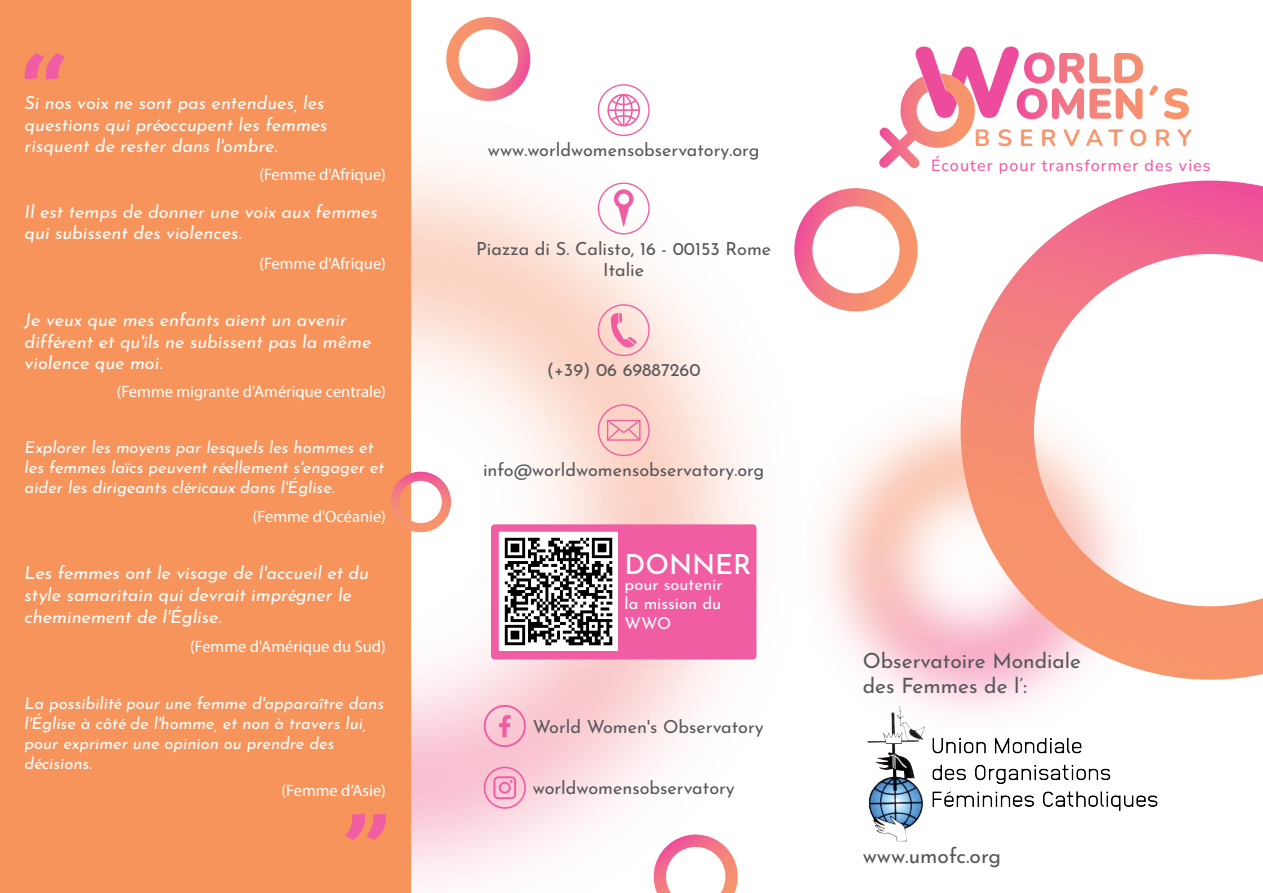
<style>
.page{position:relative;width:1263px;height:893px;background:#fff}
.page>*{position:absolute;margin:0;border:0;box-sizing:border-box;transform-origin:0 0}
.t1{font:500 27.45px "Josefin Sans";color:#fff}
.t2{font:700 23.55px "Nunito";letter-spacing:.29em;color:#f7956b}
.t3{font:21px/25.2px "Josefin Sans";color:#57585a}
.t4{font:italic 18px/21.6px "Josefin Sans";color:#fff}
.t5{font:18px/21.6px "Josefin Sans";color:#57585a;text-align:center}
.t6{font:italic 16.5px/19.8px "Josefin Sans";color:#fff}
.t7{font:16.5px "Myriad Pro";color:#fff}
.t8{font:16.5px/19.8px "Josefin Sans";color:#fff;text-align:justify}
.t9{font:500 16.2px "Nunito";letter-spacing:.065em;color:#f05da3}
</style>
<div class="page">
<img style="left:867px;top:729px;width:291px;height:113px">
<svg style="left:879px;top:47px;width:302px;height:122px"></svg>
<img style="left:411px;top:107px;width:346px;height:777px">
<div style="left:0;top:0;width:411px;height:893px;background:#f7945b"></div>
<svg style="left:484px;top:767px;width:42px;height:42px;background:#f7b1cb"></svg>
<svg style="left:481px;top:705px;width:47px;height:45px;background:#f7b7cb"></svg>
<svg style="left:607px;top:94px;width:33px;height:32px"></svg>
<svg style="left:614px;top:189px;width:19px;height:39px"></svg>
<svg style="left:611px;top:313px;width:26px;height:35px"></svg>
<div style="left:598px;top:84px;width:52px;height:52px;border:1px solid #f05da3;border-radius:50%"></div>
<div style="left:598px;top:183px;width:52px;height:51px;border:1px solid #f05da3;border-radius:50%"></div>
<div style="left:598px;top:304px;width:52px;height:52px;border:1px solid #f05da3;border-radius:50%"></div>
<div style="left:598px;top:404px;width:52px;height:52px;border:1px solid #f05da3;border-radius:50%"></div>
<svg style="left:606px;top:419px;width:36px;height:23px"></svg>
<div style="left:491px;top:524px;width:265px;height:135px;background:#f05da3"></div>
<svg style="left:794px;top:188px;width:124px;height:124px"></svg>
<svg style="left:446px;top:17px;width:85px;height:84px"></svg>
<svg style="left:649px;top:834px;width:91px;height:59px"></svg>
<img style="left:499px;top:532px;width:119px;height:119px">
<img style="left:823px;top:418px;width:237px;height:311px">
<svg style="left:932px;top:181px;width:331px;height:502px"></svg>
<svg style="left:391px;top:472px;width:60px;height:60px"></svg>
<svg style="left:24px;top:53px;width:41px;height:26px"></svg>
<svg style="left:345px;top:813px;width:41px;height:27px"></svg>
<p class="t4" style="left:25px;top:90px;width:304px">Si nos voix ne sont pas entendues, les questions qui préoccupent les femmes risquent de rester dans l'ombre.</p>
<p class="t7" style="left:259px;top:164px;width:128px">(Femme d'Afrique)</p>
<p class="t4" style="left:25px;top:199px;width:355px">Il est temps de donner une voix aux femmes qui subissent des violences.</p>
<p class="t7" style="left:259px;top:253px;width:128px">(Femme d'Afrique)</p>
<p class="t4" style="left:25px;top:307px;width:348px">Je veux que mes enfants aient un avenir différent et qu'ils ne subissent pas la même violence que moi.</p>
<p class="t7" style="left:117px;top:381px;width:271px">(Femme migrante d'Amérique centrale)</p>
<p class="t6" style="left:25px;top:436px;width:361px">Explorer les moyens par lesquels les hommes et les femmes laïcs peuvent réellement s'engager et aider les dirigeants cléricaux dans l'Église.</p>
<p class="t7" style="left:253px;top:506px;width:135px">(Femme d'Océanie)</p>
<p class="t4" style="left:25px;top:560px;width:346px">Les femmes ont le visage de l'accueil et du style samaritain qui devrait imprégner le cheminement de l'Église.</p>
<p class="t7" style="left:190px;top:636px;width:197px">(Femme d'Amérique du Sud)</p>
<p class="t6" style="left:25px;top:692px;width:361px">La possibilité pour une femme d'apparaître dans l'Église à côté de l'homme, et non à travers lui, pour exprimer une opinion ou prendre des décisions.</p>
<p class="t7" style="left:281px;top:780px;width:106px">(Femme d’Asie)</p>
<p class="t5" style="left:488px;top:138px;width:273px">www.worldwomensobservatory.org</p>
<p class="t5" style="left:476px;top:236px;width:297px">Piazza di S. Calisto, 16 - 00153 Rome<br>Italie</p>
<p class="t5" style="left:547px;top:358px;width:155px">(+39) 06 69887260</p>
<p class="t5" style="left:483px;top:458px;width:283px">info@worldwomensobservatory.org</p>
<h1 class="t1" style="left:625px;top:544px;width:128px">DONNER</h1>
<p class="t8" style="left:625px;top:573px;width:99px">pour soutenir la mission du WWO</p>
<p class="t5" style="left:533px;top:714px;width:232px">World Women's Observatory</p>
<p class="t5" style="left:533px;top:776px;width:204px">worldwomensobservatory</p>
<h2 class="t2" style="left:974px;top:122px;width:219px">BSERVATORY</h2>
<p class="t9" style="left:931px;top:154px;width:281px">Écouter pour transformer des vies</p>
<p class="t3" style="left:863px;top:646px;width:220px">Observatoire Mondiale des Femmes de l’:</p>
<p class="t3" style="left:863px;top:841px;width:140px">www.umofc.org</p>
</div>
